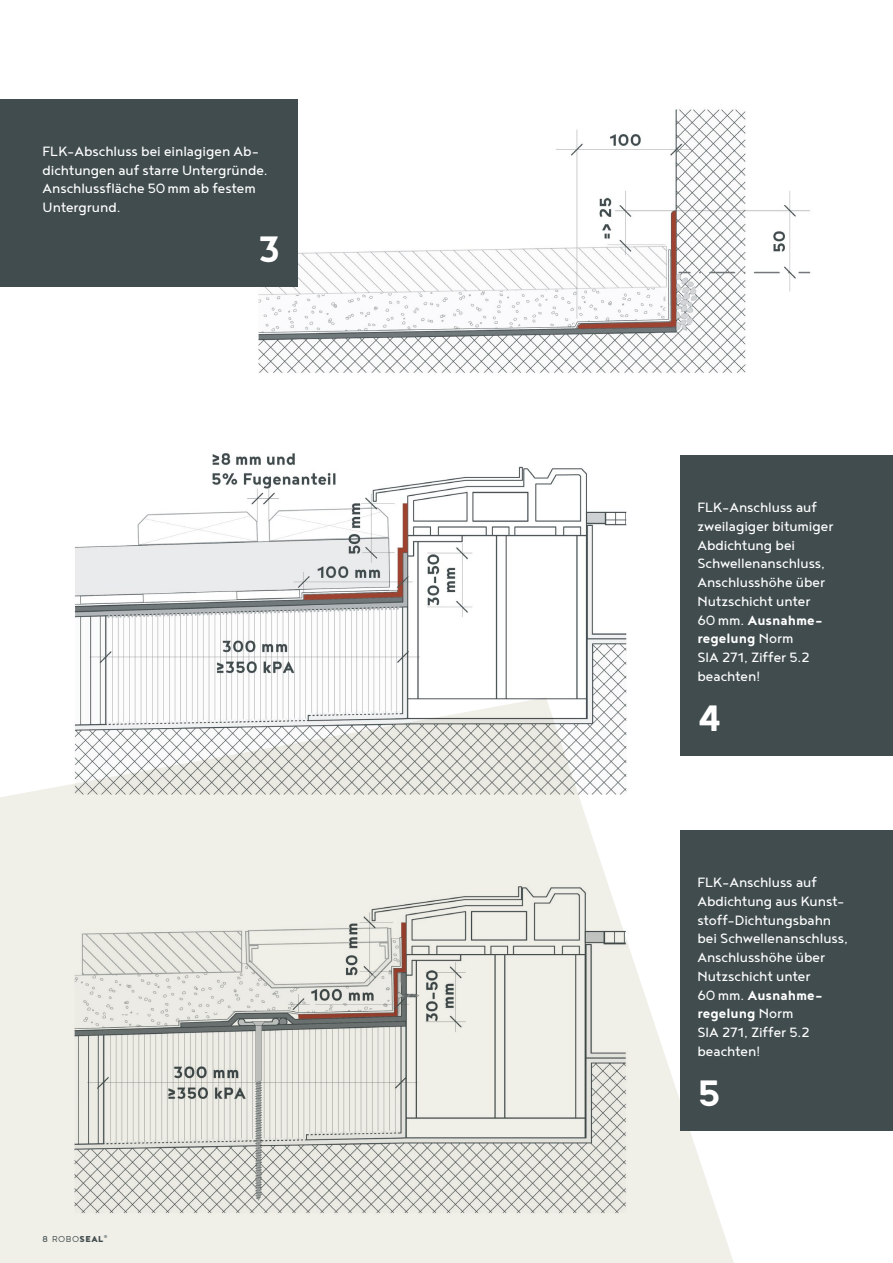
<style>
.page{position:relative;width:893px;height:1263px;background:#fff}
.page>*{position:absolute;margin:0;border:0;box-sizing:border-box;transform-origin:0 0}
.t1{font:700 45px "Noyh";color:#fff}
.t2{font:16.5px/18.8px "Noyh";letter-spacing:-.005em;color:#fff}
.t3{font:300 10.5px "Noyh";color:#414c4e}
.s1{font-weight:400}
.s2{font-weight:900}
.s3{font-weight:700}
</style>
<div class="page">
<svg style="left:0;top:786px;width:734px;height:477px;fill:#f0efe8"></svg>
<img style="left:244px;top:99px;width:567px;height:274px">
<img style="left:63px;top:453px;width:586px;height:358px">
<div style="left:0;top:100px;width:298px;height:187px;background:#414c4e"></div>
<div style="left:680px;top:456px;width:213px;height:300px;background:#414c4e"></div>
<img style="left:57px;top:843px;width:601px;height:377px">
<div style="left:680px;top:831px;width:213px;height:300px;background:#414c4e"></div>
<p class="t2" style="left:43px;top:141px;width:227px">FLK-Abschluss bei einlagigen Ab&shy;dichtungen auf starre Untergründe.<br>Anschlussfläche 50mm ab festem<br>Untergrund.</p>
<h1 class="t1" style="left:259px;top:223px;width:24px">3</h1>
<p class="t3" style="left:43px;top:1233px;width:67px"><span class="s1">8</span> ROBO<span class="s2">SEAL</span><sup>®</sup></p>
<p class="t2" style="left:697px;top:497px;width:138px">FLK-Anschluss auf zweilagiger bitumiger<br>Abdichtung bei<br>Schwellenanschluss,<br>Anschlusshöhe über<br>Nutzschicht unter<br>60mm. <span class="s3">Ausnahme&shy;regelung</span> Norm<br>SIA 271, Ziffer 5.2 beachten!</p>
<h1 class="t1" style="left:697px;top:692px;width:25px">4</h1>
<p class="t2" style="left:697px;top:872px;width:152px">FLK-Anschluss auf<br>Abdichtung aus Kunst&shy;stoff-Dichtungsbahn bei Schwellenanschluss,<br>Anschlusshöhe über<br>Nutzschicht unter<br>60mm. <span class="s3">Ausnahme&shy;regelung</span> Norm<br>SIA 271, Ziffer 5.2 beachten!</p>
<h1 class="t1" style="left:697px;top:1067px;width:24px">5</h1>
</div>
